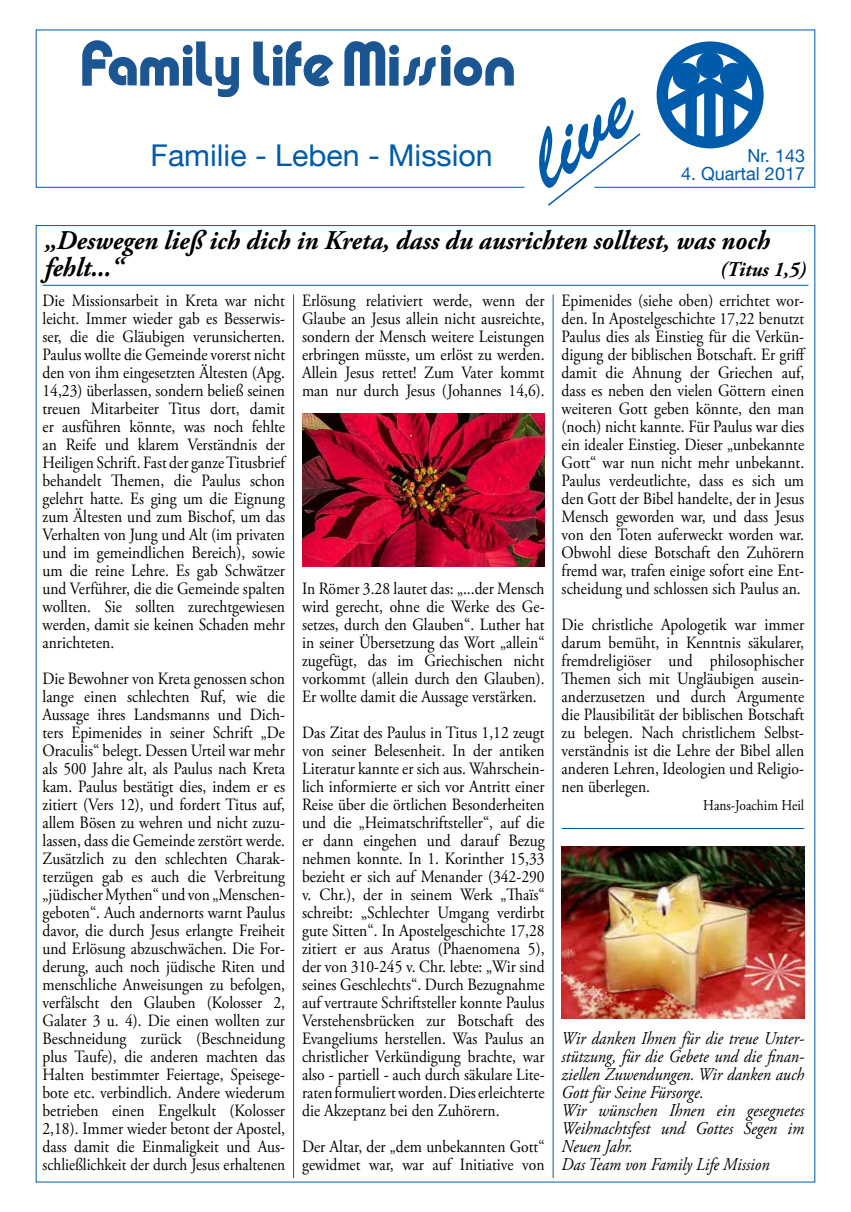
<style>
.page{position:relative;width:851px;height:1212px;background:#fff}
.page>*{position:absolute;margin:0;border:0;box-sizing:border-box;transform-origin:0 0}
.t1{font:italic 82.5px "Brush Script Std";color:#005baa}
.t2{font:30px "Helvetica Neue";color:#005baa}
.t3{font:italic 700 27px/27px "Adobe Garamond Pro";color:#000;scale:.95 1}
.t4{font:italic 700 21px "Adobe Garamond Pro";color:#000;scale:.95 1}
.t5{font:italic 18px/18px "Adobe Garamond Pro";color:#000;scale:.9 1}
.t6{font:18px "Helvetica Neue";color:#005baa}
.t7{font:17.25px/18px "Adobe Garamond Pro";color:#000;text-align:justify;scale:.9 1}
.t8{font:15px "Adobe Garamond Pro";color:#000;scale:.9 1}
</style>
<div class="page">
<svg style="left:35px;top:29px;width:780px;height:159px"></svg>
<hr style="left:293px;top:294px;width:1px;height:884px;background:#005baa">
<hr style="left:552px;top:294px;width:1px;height:884px;background:#005baa">
<hr style="left:43px;top:285px;width:765px;height:1px;background:#005baa">
<img style="left:302px;top:413px;width:242px;height:153px">
<img style="left:561px;top:846px;width:243px;height:172px">
<hr style="left:561px;top:828px;width:243px;height:1px;background:#005baa">
<div style="left:656px;top:41px;width:107px;height:107px;border:11px solid #005baa;border-radius:50%"></div>
<div style="left:673px;top:63px;width:26px;height:26px;background:#005baa;border-radius:50%"></div>
<div style="left:672px;top:63px;width:27px;height:27px;border:1px solid #005baa;border-radius:50%"></div>
<div style="left:720px;top:63px;width:26px;height:26px;background:#005baa;border-radius:50%"></div>
<div style="left:720px;top:63px;width:26px;height:27px;border:1px solid #005baa;border-radius:50%"></div>
<div style="left:696px;top:52px;width:26px;height:26px;background:#005baa;border-radius:50%"></div>
<div style="left:696px;top:52px;width:27px;height:26px;border:1px solid #005baa;border-radius:50%"></div>
<svg style="left:650px;top:70px;width:118px;height:82px"></svg>
<svg style="left:546px;top:132px;width:96px;height:74px"></svg>
<svg style="left:344px;top:41px;width:91px;height:45px"></svg>
<svg style="left:441px;top:45px;width:72px;height:41px"></svg>
<svg style="left:82px;top:40px;width:157px;height:58px"></svg>
<svg style="left:253px;top:41px;width:80px;height:45px"></svg>
<h2 class="t2" style="left:151px;top:134px;width:343px">Familie - Leben - Mission</h2>
<h1 class="t1" style="left:504px;top:131px;width:114px;rotate:-36deg">live</h1>
<p class="t6" style="left:747px;top:142px;width:59px">Nr. 143</p>
<p class="t6" style="left:681px;top:160px;width:125px">4. Quartal 2017</p>
<h3 class="t3" style="left:45px;top:228px;width:764px">„Deswegen ließ ich dich in Kreta, dass du ausrichten solltest, was noch fehlt...“</h3>
<p class="t4" style="left:720px;top:258px;width:92px">(Titus 1,5)</p>
<p class="t7" style="left:43px;top:292px;width:271px">Die Missionsarbeit in Kreta war nicht leicht. Immer wieder gab es Besserwis&shy;ser, die die Gläubigen verunsicherten.<br>Paulus wollte die Gemeinde vorerst nicht den von ihm eingesetzten Ältesten (Apg.<br>14,23) überlassen, sondern beließ seinen treuen Mitarbeiter Titus dort, damit er ausführen könnte, was noch fehlte an Reife und klarem Verständnis der Heiligen Schrift. Fast der ganze Titusbrief behandelt Themen, die Paulus schon gelehrt hatte. Es ging um die Eignung zum Ältesten und zum Bischof, um das Verhalten von Jung und Alt (im privaten und im gemeindlichen Bereich), sowie um die reine Lehre. Es gab Schwätzer und Verführer, die die Gemeinde spalten wollten. Sie sollten zurechtgewiesen werden, damit sie keinen Schaden mehr anrichteten.</p>
<p class="t7" style="left:43px;top:670px;width:271px">Die Bewohner von Kreta genossen schon lange einen schlechten Ruf, wie die Aussage ihres Landsmanns und Dich&shy;ters Epimenides in seiner Schrift „De Oraculis“ belegt. Dessen Urteil war mehr als 500 Jahre alt, als Paulus nach Kreta kam. Paulus bestätigt dies, indem er es zitiert (Vers 12), und fordert Titus auf, allem Bösen zu wehren und nicht zuzu&shy;lassen, dass die Gemeinde zerstört werde.<br>Zusätzlich zu den schlechten Charak&shy;terzügen gab es auch die Verbreitung „jüdischer Mythen“ und von „Menschen&shy;geboten“. Auch andernorts warnt Paulus davor, die durch Jesus erlangte Freiheit und Erlösung abzuschwächen. Die For&shy;derung, auch noch jüdische Riten und menschliche Anweisungen zu befolgen, verfälscht den Glauben (Kolosser 2, Galater 3 u. 4). Die einen wollten zur Beschneidung zurück (Beschneidung plus Taufe), die anderen machten das Halten bestimmter Feiertage, Speisege&shy;bote etc. verbindlich. Andere wiederum betrieben einen Engelkult (Kolosser 2,18). Immer wieder betont der Apostel, dass damit die Einmaligkeit und Aus&shy;schließlichkeit der durch Jesus erhaltenen</p>
<p class="t7" style="left:302px;top:292px;width:271px">Erlösung relativiert werde, wenn der Glaube an Jesus allein nicht ausreichte, sondern der Mensch weitere Leistungen erbringen müsste, um erlöst zu werden.<br>Allein Jesus rettet! Zum Vater kommt man nur durch Jesus (Johannes 14,6).</p>
<p class="t7" style="left:302px;top:580px;width:271px">In Römer 3.28 lautet das: „...der Mensch wird gerecht, ohne die Werke des Ge&shy;setzes, durch den Glauben“. Luther hat in seiner Übersetzung das Wort „allein“ zugefügt, das im Griechischen nicht vorkommt (allein durch den Glauben).<br>Er wollte damit die Aussage verstärken.</p>
<p class="t7" style="left:302px;top:724px;width:271px">Das Zitat des Paulus in Titus 1,12 zeugt von seiner Belesenheit. In der antiken Literatur kannte er sich aus. Wahrschein&shy;lich informierte er sich vor Antritt einer Reise über die örtlichen Besonderheiten und die „Heimatschriftsteller“, auf die er dann eingehen und darauf Bezug nehmen konnte. In 1. Korinther 15,33 bezieht er sich auf Menander (342-290 v. Chr.), der in seinem Werk „Thaïs“ schreibt: „Schlechter Umgang verdirbt gute Sitten“. In Apostelgeschichte 17,28 zitiert er aus Aratus (Phaenomena 5), der von 310-245 v. Chr. lebte: „Wir sind seines Geschlechts“. Durch Bezugnahme auf vertraute Schriftsteller konnte Paulus Verstehensbrücken zur Botschaft des Evangeliums herstellen. Was Paulus an christlicher Verkündigung brachte, war also - partiell - auch durch säkulare Lite&shy;raten formuliert worden. Dies erleichterte die Akzeptanz bei den Zuhörern.</p>
<p class="t7" style="left:302px;top:1138px;width:271px">Der Altar, der „dem unbekannten Gott“ gewidmet war, war auf Initiative von</p>
<p class="t7" style="left:561px;top:292px;width:273px">Epimenides (siehe oben) errichtet wor&shy;den. In Apostelgeschichte 17,22 benutzt Paulus dies als Einstieg für die Verkün&shy;digung der biblischen Botschaft. Er griff damit die Ahnung der Griechen auf, dass es neben den vielen Göttern einen weiteren Gott geben könnte, den man (noch) nicht kannte. Für Paulus war dies ein idealer Einstieg. Dieser „unbekannte Gott“ war nun nicht mehr unbekannt.<br>Paulus verdeutlichte, dass es sich um den Gott der Bibel handelte, der in Jesus Mensch geworden war, und dass Jesus von den Toten auferweckt worden war.<br>Obwohl diese Botschaft den Zuhörern fremd war, trafen einige sofort eine Ent&shy;scheidung und schlossen sich Paulus an.</p>
<p class="t7" style="left:561px;top:616px;width:271px">Die christliche Apologetik war immer darum bemüht, in Kenntnis säkularer, fremdreligiöser und philosophischer Themen sich mit Ungläubigen ausein&shy;anderzusetzen und durch Argumente die Plausibilität der biblischen Botschaft zu belegen. Nach christlichem Selbst&shy;verständnis ist die Lehre der Bibel allen anderen Lehren, Ideologien und Religio&shy;nen überlegen.</p>
<p class="t8" style="left:703px;top:796px;width:114px">Hans-Joachim Heil</p>
<p class="t5" style="left:561px;top:1030px;width:271px">Wir danken Ihnen für die treue Unter&shy;stützung, für die Gebete und die finan&shy;ziellen Zuwendungen. Wir danken auch<br>Gott für Seine Fürsorge.<br>Wir wünschen Ihnen ein gesegnetes<br>Weihnachtsfest und Gottes Segen im<br>Neuen Jahr.<br>Das Team von Family Life Mission</p>
</div>
